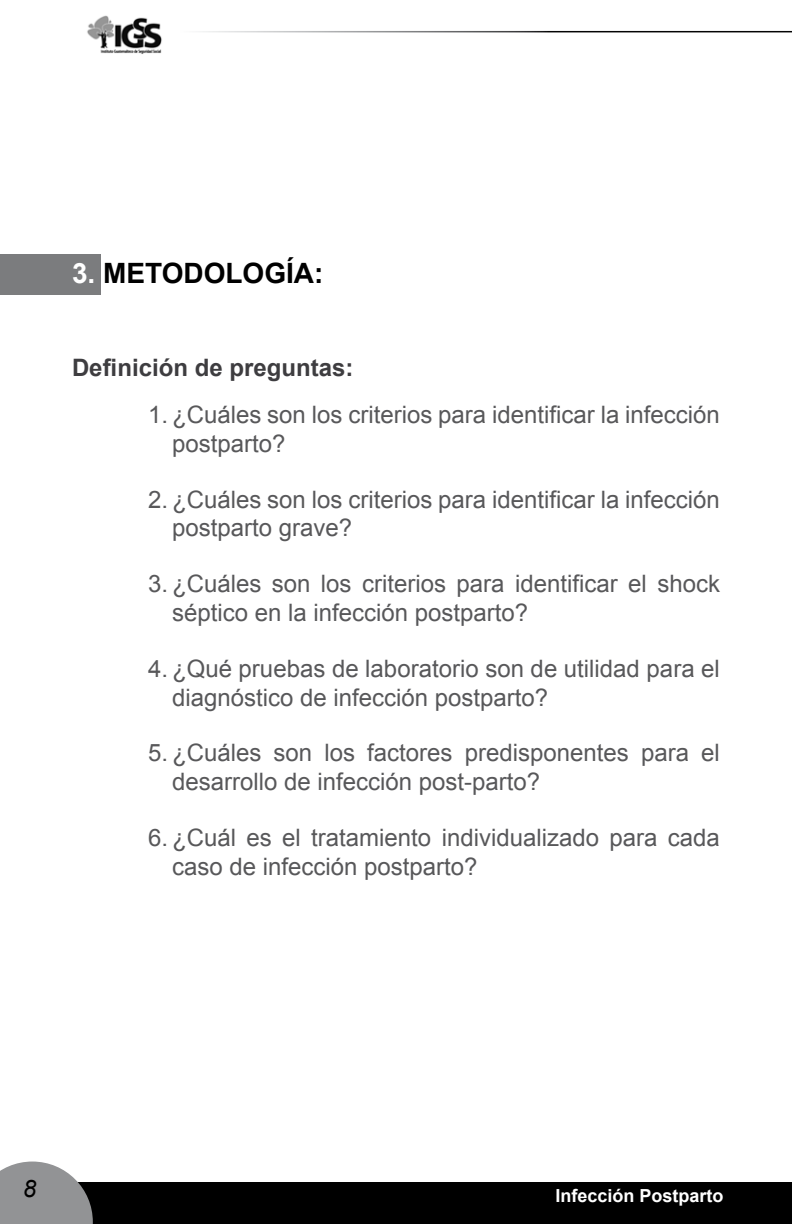
<style>
.page{position:relative;width:792px;height:1224px;background:#fff}
.page>*{position:absolute;margin:0;border:0;box-sizing:border-box;transform-origin:0 0}
.t1{font:700 28px "Arial";color:#000}
.t2{font:24px/28.8px "Arial";color:#58585a}
.t3{font:700 24px "Arial";color:#3e3d40}
.t4{font:italic 24px "Arial";color:#000}
.t5{font:700 18px "Arial";color:#fff}
.s1{color:#fff}
</style>
<div class="page">
<div style="left:0;top:1182px;width:792px;height:42px;background:#000"></div>
<img style="left:87px;top:15px;width:75px;height:39px">
<svg style="left:0;top:1162px;width:93px;height:62px;background:#999a9b"></svg>
<div style="left:0;top:254px;width:101px;height:40px;background:#7b7c7e"></div>
<p class="t1" style="left:72px;top:254px;width:253px"><span class="s1">3.</span> METODOLOGÍA:</p>
<p class="t3" style="left:72px;top:352px;width:283px">Definición de preguntas:</p>
<p class="t2" style="left:172px;top:400px;width:549px;text-indent:-24px">1. ¿Cuáles son los criterios para identificar la infección postparto?</p>
<p class="t2" style="left:172px;top:485px;width:549px;text-indent:-24px">2. ¿Cuáles son los criterios para identificar la infección postparto grave?</p>
<p class="t2" style="left:172px;top:570px;width:550px;text-indent:-24px">3. ¿Cuáles son los criterios para identificar el shock séptico en la infección postparto?</p>
<p class="t2" style="left:172px;top:654px;width:549px;text-indent:-24px">4. ¿Qué pruebas de laboratorio son de utilidad para el diagnóstico de infección postparto?</p>
<p class="t2" style="left:172px;top:739px;width:549px;text-indent:-24px">5. ¿Cuáles son los factores predisponentes para el desarrollo de infección post-parto?</p>
<p class="t2" style="left:172px;top:823px;width:549px;text-indent:-24px">6. ¿Cuál es el tratamiento individualizado para cada caso de infección postparto?</p>
<p class="t4" style="left:23px;top:1173px;width:15px">8</p>
<p class="t5" style="left:556px;top:1184px;width:170px">Infección Postparto</p>
</div>
